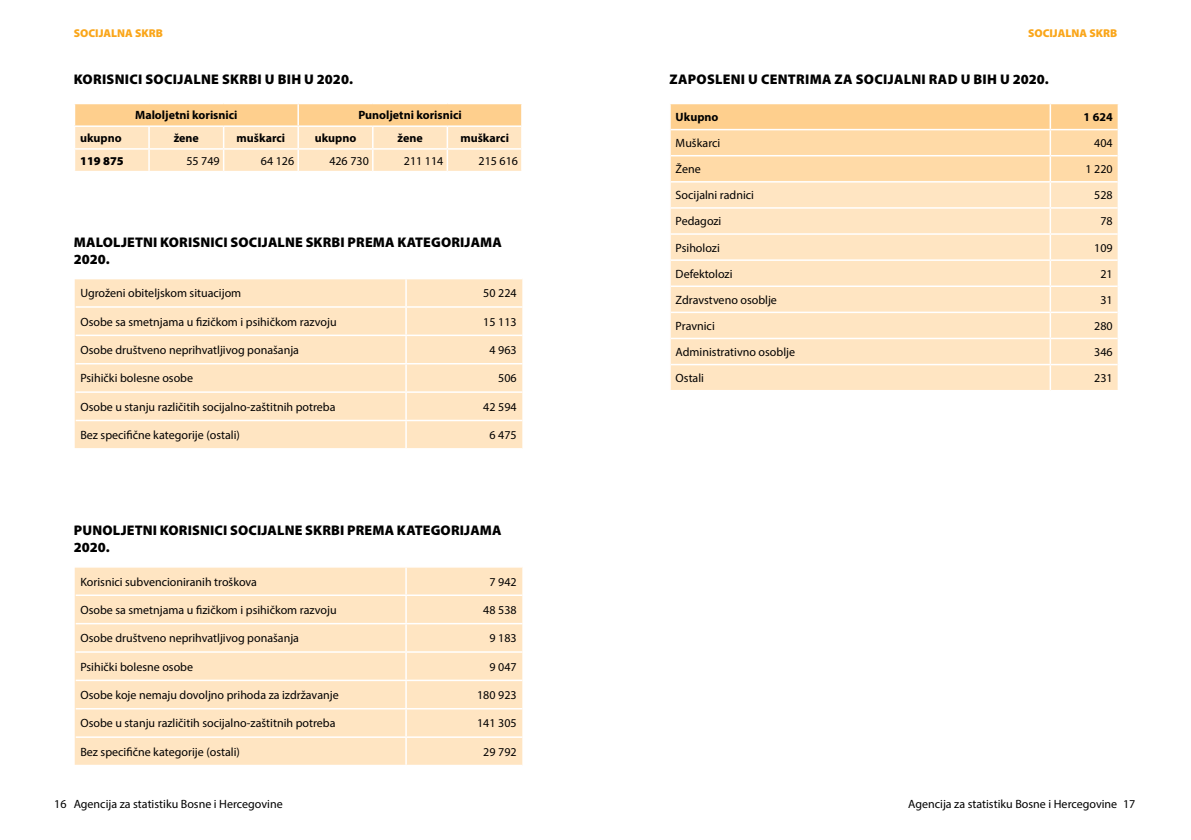
<style>
.page{position:relative;width:1191px;height:840px;background:#fff}
.page>*{position:absolute;margin:0;border:0;box-sizing:border-box;transform-origin:0 0}
.t1{font:900 14px/16.8px "Myriad Pro";letter-spacing:.01em;color:#000}
.t2{font:12px "Myriad Pro";color:#000}
.t3{font:700 12px "Myriad Pro";color:#000}
.t4{font:900 12px "Myriad Pro";color:#000}
.t5{font:900 11.4px "Myriad Pro";color:#faa61a}
</style>
<div class="page">
<svg style="left:74px;top:103px;width:448px;height:68px"></svg>
<hr style="left:446px;top:149px;width:2px;height:22px;background:#fff">
<hr style="left:521px;top:149px;width:2px;height:22px;background:#fff">
<div style="left:75px;top:279px;width:447px;height:169px;background:#ffe5c2"></div>
<hr style="left:405px;top:279px;width:2px;height:27px;background:#fff">
<hr style="left:76px;top:306px;width:330px;height:1px;background:#fff">
<hr style="left:406px;top:306px;width:116px;height:1px;background:#fff">
<hr style="left:405px;top:307px;width:2px;height:27px;background:#fff">
<hr style="left:76px;top:334px;width:330px;height:2px;background:#fff">
<hr style="left:406px;top:334px;width:116px;height:2px;background:#fff">
<hr style="left:405px;top:336px;width:2px;height:27px;background:#fff">
<hr style="left:76px;top:363px;width:330px;height:1px;background:#fff">
<hr style="left:406px;top:363px;width:116px;height:1px;background:#fff">
<hr style="left:405px;top:364px;width:2px;height:27px;background:#fff">
<hr style="left:76px;top:391px;width:330px;height:1px;background:#fff">
<hr style="left:406px;top:391px;width:116px;height:1px;background:#fff">
<hr style="left:405px;top:392px;width:2px;height:27px;background:#fff">
<hr style="left:76px;top:419px;width:330px;height:2px;background:#fff">
<hr style="left:406px;top:419px;width:116px;height:2px;background:#fff">
<hr style="left:405px;top:421px;width:2px;height:27px;background:#fff">
<div style="left:75px;top:567px;width:447px;height:197px;background:#ffe5c2"></div>
<hr style="left:405px;top:567px;width:2px;height:27px;background:#fff">
<hr style="left:76px;top:594px;width:330px;height:1px;background:#fff">
<hr style="left:406px;top:594px;width:116px;height:1px;background:#fff">
<hr style="left:405px;top:595px;width:2px;height:27px;background:#fff">
<hr style="left:76px;top:622px;width:330px;height:2px;background:#fff">
<hr style="left:406px;top:622px;width:116px;height:2px;background:#fff">
<hr style="left:405px;top:624px;width:2px;height:27px;background:#fff">
<hr style="left:76px;top:651px;width:330px;height:1px;background:#fff">
<hr style="left:406px;top:651px;width:116px;height:1px;background:#fff">
<hr style="left:405px;top:652px;width:2px;height:27px;background:#fff">
<hr style="left:76px;top:679px;width:330px;height:1px;background:#fff">
<hr style="left:406px;top:679px;width:116px;height:1px;background:#fff">
<hr style="left:405px;top:680px;width:2px;height:27px;background:#fff">
<hr style="left:76px;top:707px;width:330px;height:2px;background:#fff">
<hr style="left:406px;top:707px;width:116px;height:2px;background:#fff">
<hr style="left:405px;top:709px;width:2px;height:27px;background:#fff">
<hr style="left:76px;top:736px;width:330px;height:1px;background:#fff">
<hr style="left:406px;top:736px;width:116px;height:1px;background:#fff">
<hr style="left:405px;top:737px;width:2px;height:27px;background:#fff">
<svg style="left:670px;top:103px;width:448px;height:287px"></svg>
<hr style="left:1117px;top:364px;width:2px;height:26px;background:#fff">
<p class="t5" style="left:74px;top:25px;width:91px">SOCIJALNA SKRB</p>
<p class="t5" style="left:1028px;top:25px;width:91px">SOCIJALNA SKRB</p>
<p class="t1" style="left:74px;top:70px;width:281px">KORISNICI SOCIJALNE SKRBI U BIH U 2020.</p>
<p class="t3" style="left:135px;top:107px;width:104px">Maloljetni korisnici</p>
<p class="t3" style="left:358px;top:107px;width:105px">Punoljetni korisnici</p>
<p class="t3" style="left:80px;top:130px;width:43px">ukupno</p>
<p class="t3" style="left:174px;top:130px;width:27px">žene</p>
<p class="t3" style="left:237px;top:130px;width:50px">muškarci</p>
<p class="t3" style="left:315px;top:130px;width:43px">ukupno</p>
<p class="t3" style="left:397px;top:130px;width:27px">žene</p>
<p class="t3" style="left:460px;top:130px;width:50px">muškarci</p>
<p class="t4" style="left:80px;top:153px;width:45px">119 875</p>
<p class="t2" style="left:186px;top:153px;width:35px">55 749</p>
<p class="t2" style="left:261px;top:153px;width:35px">64 126</p>
<p class="t2" style="left:329px;top:153px;width:41px">426 730</p>
<p class="t2" style="left:404px;top:153px;width:41px">211 114</p>
<p class="t2" style="left:478px;top:153px;width:41px">215 616</p>
<p class="t1" style="left:669px;top:70px;width:381px">ZAPOSLENI U CENTRIMA ZA SOCIJALNI RAD U BIH U 2020.</p>
<p class="t3" style="left:675px;top:109px;width:44px">Ukupno</p>
<p class="t3" style="left:1083px;top:109px;width:31px">1 624</p>
<p class="t2" style="left:675px;top:136px;width:46px">Muškarci</p>
<p class="t2" style="left:1094px;top:136px;width:20px">404</p>
<p class="t2" style="left:675px;top:162px;width:27px">Žene</p>
<p class="t2" style="left:1085px;top:162px;width:29px">1 220</p>
<p class="t2" style="left:675px;top:188px;width:80px">Socijalni radnici</p>
<p class="t2" style="left:1094px;top:188px;width:20px">528</p>
<p class="t2" style="left:675px;top:214px;width:47px">Pedagozi</p>
<p class="t2" style="left:1100px;top:214px;width:14px">78</p>
<p class="t2" style="left:675px;top:240px;width:46px">Psiholozi</p>
<p class="t2" style="left:1094px;top:240px;width:20px">109</p>
<p class="t2" style="left:675px;top:266px;width:58px">Defektolozi</p>
<p class="t2" style="left:1100px;top:266px;width:14px">21</p>
<p class="t2" style="left:675px;top:292px;width:103px">Zdravstveno osoblje</p>
<p class="t2" style="left:1100px;top:292px;width:14px">31</p>
<p class="t2" style="left:675px;top:318px;width:41px">Pravnici</p>
<p class="t2" style="left:1094px;top:318px;width:20px">280</p>
<p class="t2" style="left:675px;top:344px;width:121px">Administrativno osoblje</p>
<p class="t2" style="left:1094px;top:344px;width:20px">346</p>
<p class="t2" style="left:675px;top:370px;width:30px">Ostali</p>
<p class="t2" style="left:1094px;top:370px;width:20px">231</p>
<p class="t1" style="left:74px;top:233px;width:430px">MALOLJETNI KORISNICI SOCIJALNE SKRBI PREMA KATEGORIJAMA<br>2020.</p>
<p class="t2" style="left:80px;top:286px;width:162px">Ugroženi obiteljskom situacijom</p>
<p class="t2" style="left:483px;top:286px;width:35px">50 224</p>
<p class="t2" style="left:80px;top:314px;width:258px">Osobe sa smetnjama u fizičkom i psihičkom razvoju</p>
<p class="t2" style="left:483px;top:314px;width:35px">15 113</p>
<p class="t2" style="left:80px;top:342px;width:220px">Osobe društveno neprihvatljivog ponašanja</p>
<p class="t2" style="left:489px;top:342px;width:29px">4 963</p>
<p class="t2" style="left:80px;top:371px;width:114px">Psihički bolesne osobe</p>
<p class="t2" style="left:498px;top:371px;width:20px">506</p>
<p class="t2" style="left:80px;top:399px;width:257px">Osobe u stanju različitih socijalno-zaštitnih potreba</p>
<p class="t2" style="left:483px;top:399px;width:35px">42 594</p>
<p class="t2" style="left:80px;top:427px;width:161px">Bez specifične kategorije (ostali)</p>
<p class="t2" style="left:489px;top:427px;width:29px">6 475</p>
<p class="t1" style="left:74px;top:521px;width:429px">PUNOLJETNI KORISNICI SOCIJALNE SKRBI PREMA KATEGORIJAMA<br>2020.</p>
<p class="t2" style="left:80px;top:573px;width:178px">Korisnici subvencioniranih troškova</p>
<p class="t2" style="left:489px;top:573px;width:29px">7 942</p>
<p class="t2" style="left:80px;top:602px;width:258px">Osobe sa smetnjama u fizičkom i psihičkom razvoju</p>
<p class="t2" style="left:483px;top:602px;width:35px">48 538</p>
<p class="t2" style="left:80px;top:630px;width:220px">Osobe društveno neprihvatljivog ponašanja</p>
<p class="t2" style="left:489px;top:630px;width:29px">9 183</p>
<p class="t2" style="left:80px;top:659px;width:114px">Psihički bolesne osobe</p>
<p class="t2" style="left:489px;top:659px;width:29px">9 047</p>
<p class="t2" style="left:80px;top:687px;width:260px">Osobe koje nemaju dovoljno prihoda za izdržavanje</p>
<p class="t2" style="left:477px;top:687px;width:41px">180 923</p>
<p class="t2" style="left:80px;top:715px;width:257px">Osobe u stanju različitih socijalno-zaštitnih potreba</p>
<p class="t2" style="left:477px;top:715px;width:41px">141 305</p>
<p class="t2" style="left:80px;top:744px;width:161px">Bez specifične kategorije (ostali)</p>
<p class="t2" style="left:483px;top:744px;width:35px">29 792</p>
<p class="t2" style="left:54px;top:796px;width:230px">16 Agencija za statistiku Bosne i Hercegovine</p>
<p class="t2" style="left:908px;top:796px;width:228px">Agencija za statistiku Bosne i Hercegovine 17</p>
</div>
